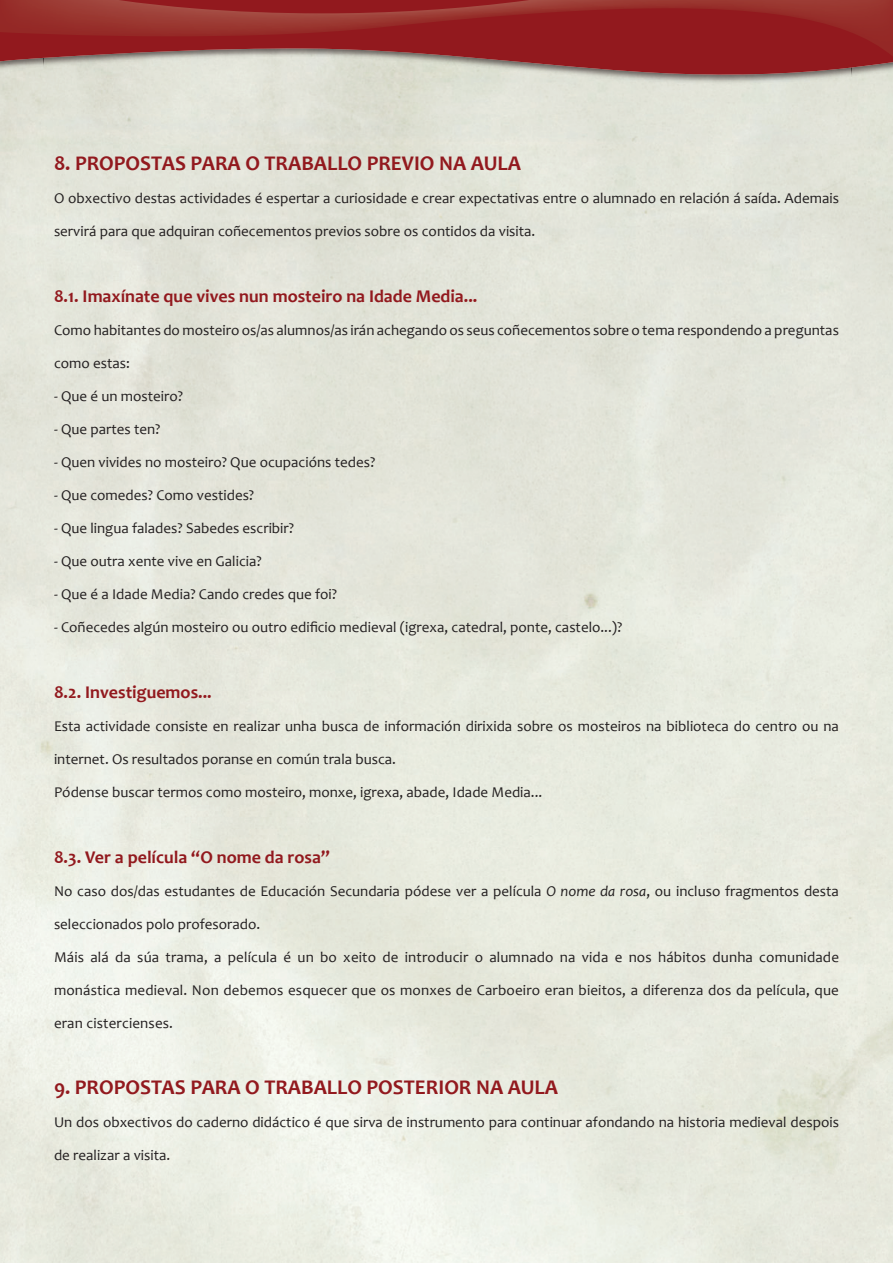
<style>
.page{position:relative;width:893px;height:1263px;background:#fff}
.page>*{position:absolute;margin:0;border:0;box-sizing:border-box;transform-origin:0 0}
.Default{font:700 21px "Candara";color:#92191e}
.Default-2{font:700 18px "Candara";color:#92191e}
.Default-3{font:15px "Candara";color:#231f20}
.s1{font-style:italic}
</style>
<div class="page">
<svg style="left:0;top:57px;width:893px;height:19px;background:#ba9690"></svg>
<img style="left:0;top:0;width:893px;height:57px">
<p class="Default" style="left:54px;top:150px;width:468px">8. PROPOSTAS PARA O TRABALLO PREVIO NA AULA</p>
<p class="Default-3" style="left:54px;top:189px;width:786px">O obxectivo destas actividades é espertar a curiosidade e crear expectativas entre o alumnado en relación á saída. Ademais</p>
<p class="Default-3" style="left:54px;top:222px;width:483px">servirá para que adquiran coñecementos previos sobre os contidos da visita.</p>
<p class="Default-2" style="left:54px;top:285px;width:425px">8.1. Imaxínate que vives nun mosteiro na Idade Media...</p>
<p class="Default-3" style="left:54px;top:321px;width:786px">Como habitantes do mosteiro os/as alumnos/as irán achegando os seus coñecementos sobre o tema respondendo a preguntas</p>
<p class="Default-3" style="left:54px;top:354px;width:77px">como estas:</p>
<p class="Default-3" style="left:54px;top:387px;width:131px">- Que é un mosteiro?</p>
<p class="Default-3" style="left:54px;top:420px;width:108px">- Que partes ten?</p>
<p class="Default-3" style="left:54px;top:453px;width:323px">- Quen vivides no mosteiro? Que ocupacións tedes?</p>
<p class="Default-3" style="left:54px;top:486px;width:202px">- Que comedes? Como vestides?</p>
<p class="Default-3" style="left:54px;top:519px;width:242px">- Que lingua falades? Sabedes escribir?</p>
<p class="Default-3" style="left:54px;top:552px;width:209px">- Que outra xente vive en Galicia?</p>
<p class="Default-3" style="left:54px;top:585px;width:285px">- Que é a Idade Media? Cando credes que foi?</p>
<p class="Default-3" style="left:54px;top:618px;width:570px">- Coñecedes algún mosteiro ou outro edificio medieval (igrexa, catedral, ponte, castelo...)?</p>
<p class="Default-2" style="left:54px;top:681px;width:159px">8.2. Investiguemos...</p>
<p class="Default-3" style="left:54px;top:717px;width:786px">Esta actividade consiste en realizar unha busca de información dirixida sobre os mosteiros na biblioteca do centro ou na</p>
<p class="Default-3" style="left:54px;top:750px;width:343px">internet. Os resultados poranse en común trala busca.</p>
<p class="Default-3" style="left:54px;top:783px;width:490px">Pódense buscar termos como mosteiro, monxe, igrexa, abade, Idade Media...</p>
<p class="Default-2" style="left:54px;top:846px;width:277px">8.3. Ver a película “O nome da rosa”</p>
<p class="Default-3" style="left:54px;top:882px;width:786px">No caso dos/das estudantes de Educación Secundaria pódese ver a película <span class="s1">O nome da rosa</span>, ou incluso fragmentos desta</p>
<p class="Default-3" style="left:54px;top:915px;width:208px">seleccionados polo profesorado.</p>
<p class="Default-3" style="left:54px;top:948px;width:786px">Máis alá da súa trama, a película é un bo xeito de introducir o alumnado na vida e nos hábitos dunha comunidade</p>
<p class="Default-3" style="left:54px;top:981px;width:786px">monástica medieval. Non debemos esquecer que os monxes de Carboeiro eran bieitos, a diferenza dos da película, que</p>
<p class="Default-3" style="left:54px;top:1014px;width:121px">eran cistercienses.</p>
<p class="Default" style="left:54px;top:1074px;width:505px">9. PROPOSTAS PARA O TRABALLO POSTERIOR NA AULA</p>
<p class="Default-3" style="left:54px;top:1113px;width:786px">Un dos obxectivos do caderno didáctico é que sirva de instrumento para continuar afondando na historia medieval despois</p>
<p class="Default-3" style="left:54px;top:1146px;width:118px">de realizar a visita.</p>
</div>
